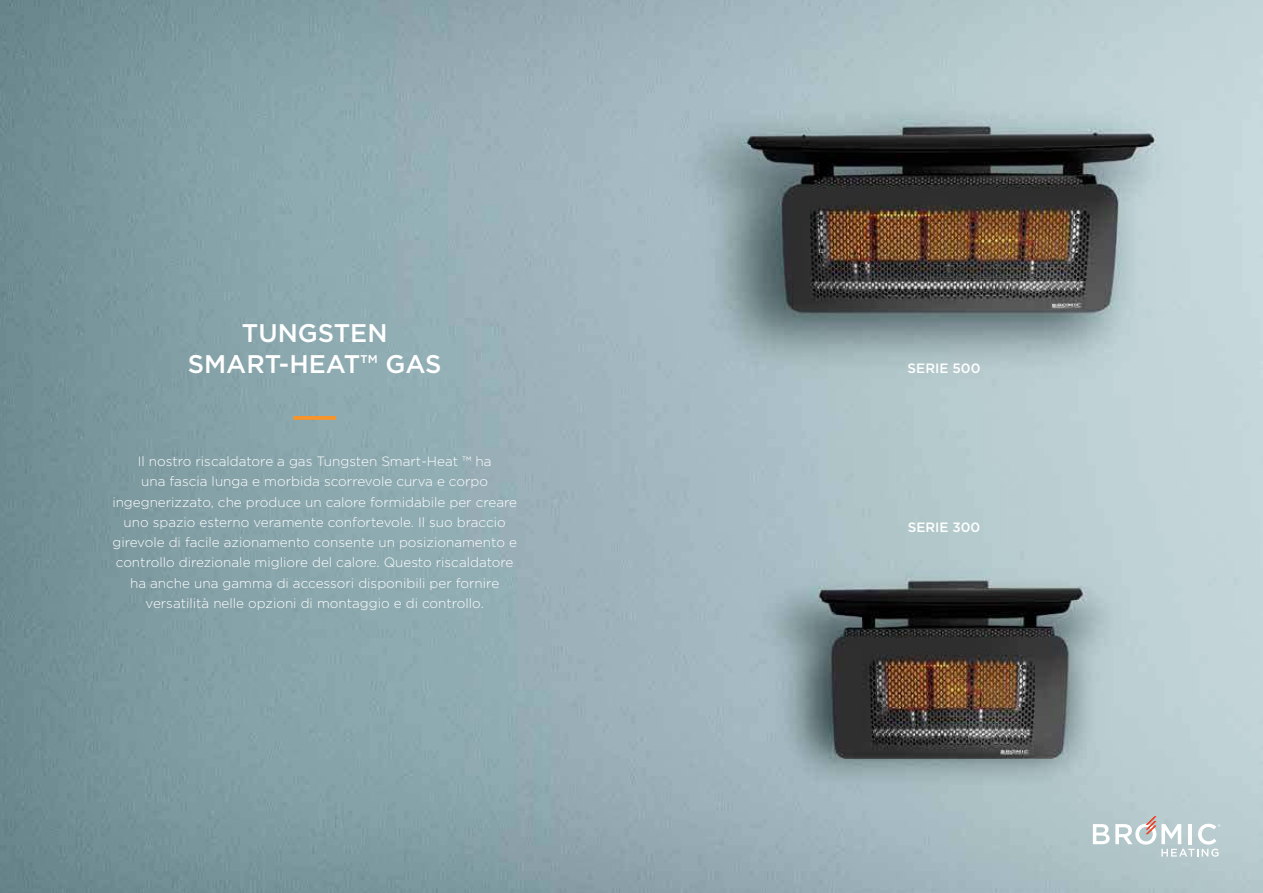
<style>
.page{position:relative;width:1263px;height:893px;background:#fff}
.page>*{position:absolute;margin:0;border:0;box-sizing:border-box;transform-origin:0 0}
.t1{font:500 25.5px/30.6px "Gotham";color:#fff;text-align:center}
.t2{font:300 13.5px/20.2px "Gotham";color:#fff;text-align:center}
.t3{font:500 13.5px "Gotham";color:#fff}
</style>
<div class="page">
<img style="left:0;top:0;width:1263px;height:893px">
<svg style="left:1093px;top:816px;width:127px;height:41px"></svg>
<svg style="left:293px;top:416px;width:43px;height:4px"></svg>
<h1 class="t1" style="left:188px;top:318px;width:255px">TUNGSTEN<br>SMART-HEAT™ GAS</h1>
<p class="t2" style="left:112px;top:451px;width:406px">Il nostro riscaldatore a gas Tungsten Smart-Heat ™ ha<br>una fascia lunga e morbida scorrevole curva e corpo ingegnerizzato, che produce un calore formidabile per creare uno spazio esterno veramente confortevole. Il suo braccio girevole di facile azionamento consente un posizionamento e controllo direzionale migliore del calore. Questo riscaldatore ha anche una gamma di accessori disponibili per fornire versatilità nelle opzioni di montaggio e di controllo.</p>
<p class="t3" style="left:908px;top:361px;width:74px">SERIE 500</p>
<p class="t3" style="left:908px;top:519px;width:74px">SERIE 300</p>
</div>
